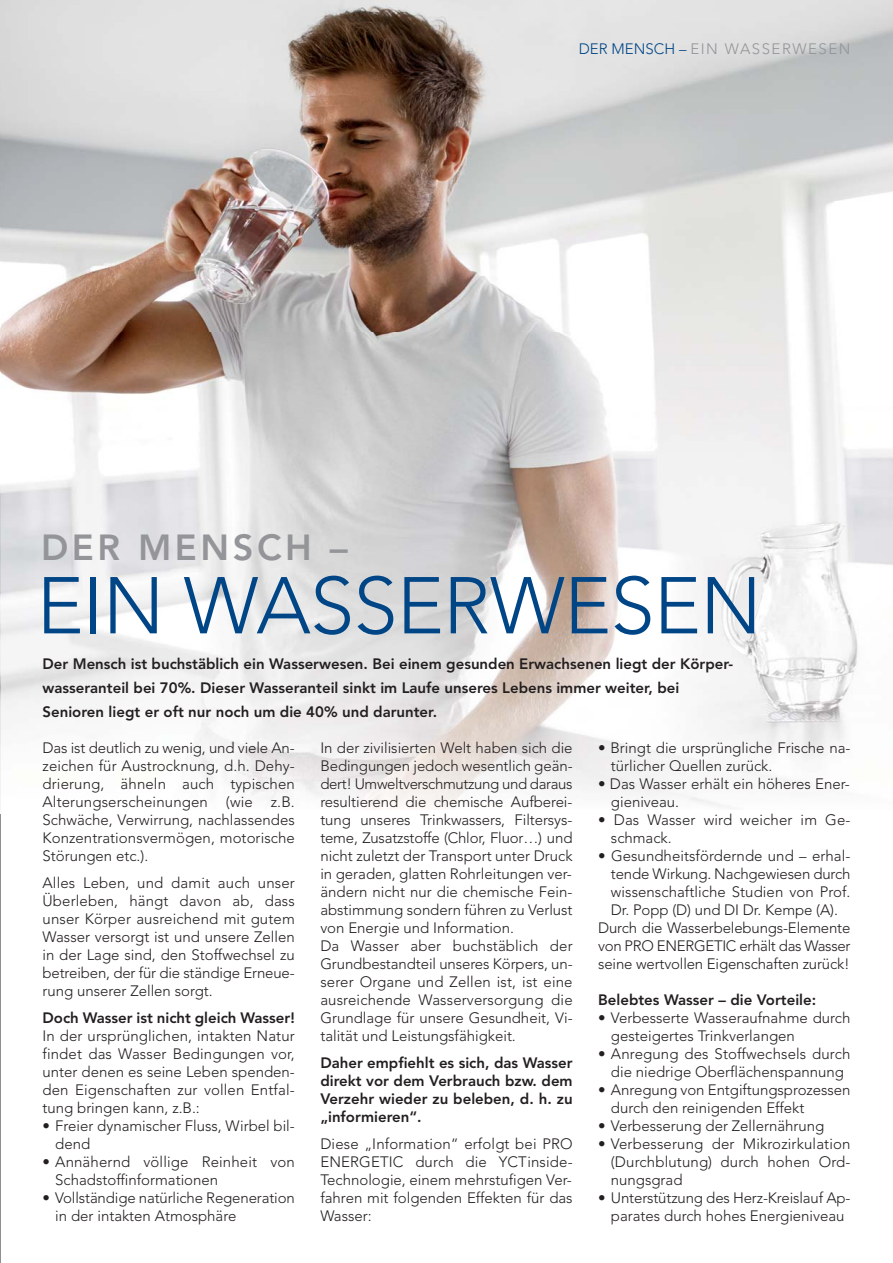
<style>
.page{position:relative;width:893px;height:1263px;background:#fff}
.page>*{position:absolute;margin:0;border:0;box-sizing:border-box;transform-origin:0 0}
.t1{font:300 79.5px "Avenir";letter-spacing:-.01em;color:#004586}
.t2{font:800 36px "Avenir";letter-spacing:.1em;color:#939598}
.t3{font:300 15px/18px "Avenir";color:#231f20}
.t4{font:800 15px/18px "Avenir";color:#231f20}
.t5{font:300 15px "Avenir";letter-spacing:-.02em;color:#231f20}
.t6{font:300 15px "Avenir";letter-spacing:.1em;color:#939598}
.s1{color:#004586}
</style>
<div class="page">
<hr style="left:0;top:1px;width:1px;height:1262px;background:#231f20">
<img style="left:0;top:0;width:893px;height:810px">
<img style="left:0;top:1px;width:1px;height:331px">
<img style="left:0;top:332px;width:1px;height:477px">
<p class="t6" style="left:579px;top:43px;width:273px"><span class="s1">DER MENSCH –</span> EIN WASSERWESEN</p>
<h2 class="t2" style="left:41px;top:533px;width:308px">DER MENSCH –</h2>
<h1 class="t1" style="left:37px;top:573px;width:727px">EIN WASSERWESEN</h1>
<p class="t4" style="left:43px;top:653px;width:692px;line-height:24px">Der Mensch ist buchstäblich ein Wasserwesen. Bei einem gesunden Erwachsenen liegt der Körper&shy;wasseranteil bei 70%. Dieser Wasseranteil sinkt im Laufe unseres Lebens immer weiter, bei<br>Senioren liegt er oft nur noch um die 40% und darunter.</p>
<p class="t3" style="left:43px;top:740px;width:254px;text-align:justify">Das ist deutlich zu wenig, und viele An&shy;zeichen für Austrocknung, d.h. Dehy&shy;drierung, ähneln auch typischen Alterungserscheinungen (wie z.B.<br>Schwäche, Verwirrung, nachlassendes Konzentrationsvermögen, motorische Störungen etc.).</p>
<p class="t3" style="left:43px;top:875px;width:254px;text-align:justify">Alles Leben, und damit auch unser Überleben, hängt davon ab, dass unser Körper ausreichend mit gutem Wasser versorgt ist und unsere Zellen in der Lage sind, den Stoffwechsel zu betreiben, der für die ständige Erneue&shy;rung unserer Zellen sorgt.</p>
<p class="t4" style="left:43px;top:1010px;width:254px">Doch Wasser ist nicht gleich Wasser!</p>
<p class="t3" style="left:43px;top:1028px;width:254px;text-align:justify">In der ursprünglichen, intakten Natur findet das Wasser Bedingungen vor, unter denen es seine Leben spenden&shy;den Eigenschaften zur vollen Entfal&shy;tung bringen kann, z.B.:</p>
<p class="t3" style="left:55px;top:1118px;width:241px;text-indent:-13px">• Freier dynamischer Fluss, Wirbel bil&shy;dend</p>
<p class="t3" style="left:55px;top:1154px;width:241px;text-indent:-13px">• Annähernd völlige Reinheit von<br>Schadstoffinformationen</p>
<p class="t3" style="left:55px;top:1190px;width:241px;text-indent:-13px">• Vollständige natürliche Regeneration in der intakten Atmosphäre</p>
<p class="t3" style="left:320px;top:740px;width:254px">In der zivilisierten Welt haben sich die Bedingungen jedoch wesentlich geän&shy;dert! Umweltverschmutzung und daraus resultierend die chemische Aufberei&shy;tung unseres Trinkwassers, Filtersys&shy;teme, Zusatzstoffe (Chlor, Fluor…) und nicht zuletzt der Transport unter Druck in geraden, glatten Rohrleitungen ver&shy;ändern nicht nur die chemische Fein&shy;abstimmung sondern führen zu Verlust von Energie und Information.<br>Da Wasser aber buchstäblich der Grundbestandteil unseres Körpers, un&shy;serer Organe und Zellen ist, ist eine ausreichende Wasserversorgung die Grundlage für unsere Gesundheit, Vi&shy;talität und Leistungsfähigkeit.</p>
<p class="t4" style="left:320px;top:1055px;width:254px;text-align:justify">Daher empfiehlt es sich, das Wasser direkt vor dem Verbrauch bzw. dem Verzehr wieder zu beleben, d. h. zu „informieren“.</p>
<p class="t3" style="left:320px;top:1136px;width:254px;text-align:justify">Diese „Information“ erfolgt bei PRO ENERGETIC durch die YCTinside-Technologie, einem mehrstufigen Ver&shy;fahren mit folgenden Effekten für das Wasser:</p>
<p class="t3" style="left:611px;top:740px;width:241px;text-indent:-13px">• Bringt die ursprüngliche Frische na&shy;türlicher Quellen zurück.</p>
<p class="t3" style="left:611px;top:776px;width:240px;text-indent:-13px">• Das Wasser erhält ein höheres Ener&shy;gieniveau.</p>
<p class="t3" style="left:611px;top:812px;width:241px;text-indent:-13px">• Das Wasser wird weicher im Ge&shy;schmack.</p>
<p class="t3" style="left:598px;top:848px;width:254px">• Gesundheitsfördernde und – erhal-</p>
<p class="t3" style="left:611px;top:866px;width:241px">tende Wirkung. Nachgewiesen durch</p>
<p class="t3" style="left:611px;top:884px;width:241px">wissenschaftliche Studien von Prof.</p>
<p class="t3" style="left:611px;top:902px;width:229px">Dr. Popp (D) und DI Dr. Kempe (A).</p>
<p class="t3" style="left:598px;top:920px;width:254px">Durch die Wasserbelebungs-Elemente</p>
<p class="t5" style="left:598px;top:939px;width:254px">von PRO ENERGETIC erhält das Wasser</p>
<p class="t3" style="left:598px;top:956px;width:253px">seine wertvollen Eigenschaften zurück!</p>
<p class="t4" style="left:598px;top:992px;width:219px">Belebtes Wasser – die Vorteile:</p>
<p class="t3" style="left:611px;top:1010px;width:241px;text-indent:-13px">• Verbesserte Wasseraufnahme durch gesteigertes Trinkverlangen</p>
<p class="t3" style="left:598px;top:1046px;width:254px;text-align:center">• Anregung des Stoffwechsels durch die niedrige Oberflächenspannung</p>
<p class="t3" style="left:611px;top:1082px;width:241px;text-indent:-13px">• Anregung von Entgiftungsprozessen durch den reinigenden Effekt</p>
<p class="t3" style="left:598px;top:1118px;width:228px">• Verbesserung der Zellernährung</p>
<p class="t3" style="left:611px;top:1136px;width:241px;text-align:justify;text-indent:-13px">• Verbesserung der Mikrozirkulation (Durchblutung) durch hohen Ord&shy;nungsgrad</p>
<p class="t3" style="left:598px;top:1190px;width:254px;text-align:center">• Unterstützung des Herz-Kreislauf Ap&shy;parates durch hohes Energieniveau</p>
</div>
